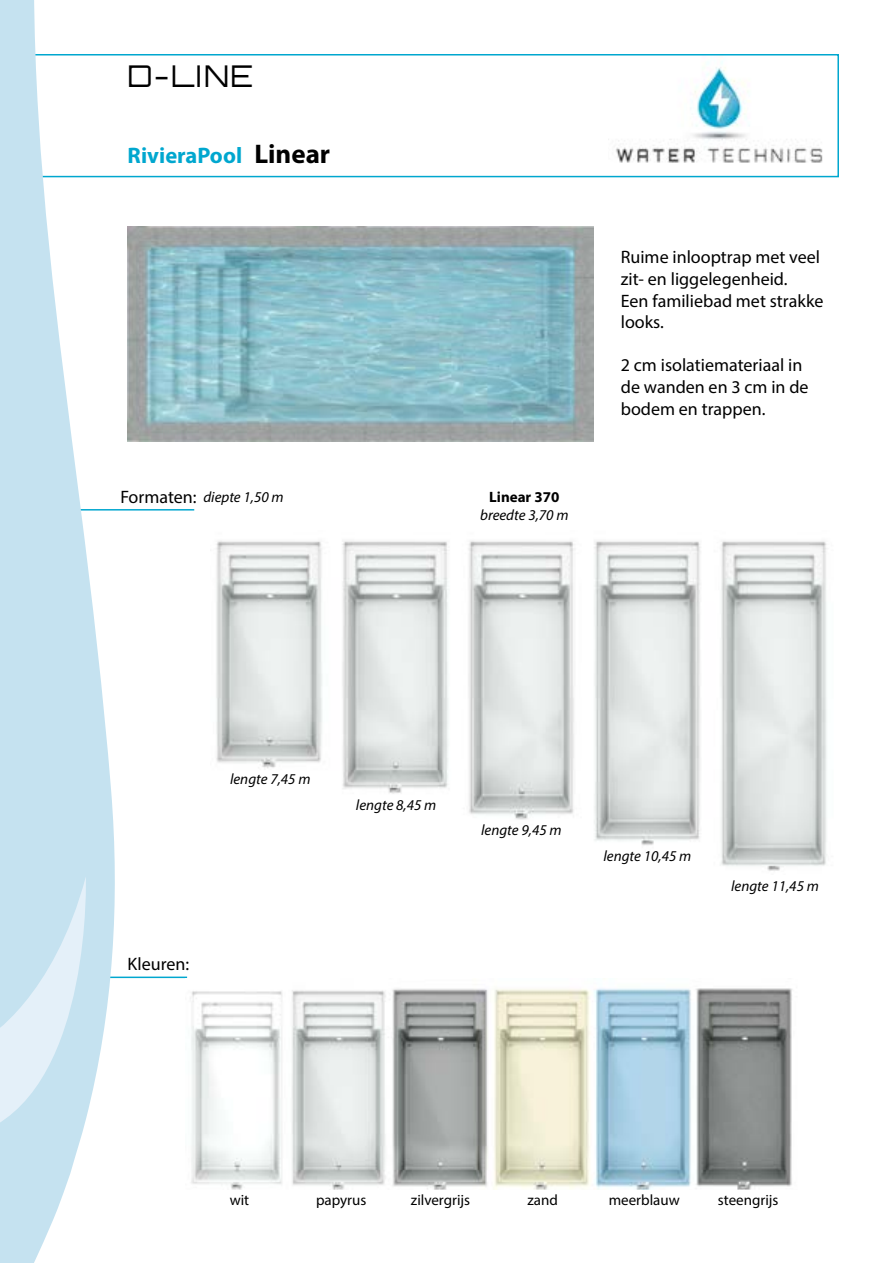
<style>
.page{position:relative;width:893px;height:1263px;background:#fff}
.page>*{position:absolute;margin:0;border:0;box-sizing:border-box;transform-origin:0 0}
.t1{font:300 30px "Orbitron";color:#000}
.t2{font:700 22.5px "Myriad Pro";color:#00a7cf}
.t3{font:18px/21.6px "Myriad Pro";color:#000}
.t4{font:italic 15px "Myriad Pro";color:#000}
.t5{font:15px "Myriad Pro";color:#000}
.t6{font:700 15px "Myriad Pro";color:#000}
.s1{font-size:27px;color:#000}
</style>
<div class="page">
<hr style="left:0;top:976px;width:187px;height:2px;background:#00a7cf">
<img style="left:190px;top:988px;width:602px;height:201px">
<hr style="left:0;top:509px;width:194px;height:1px;background:#00a7cf">
<img style="left:608px;top:61px;width:215px;height:102px">
<div style="left:0;top:54px;width:839px;height:123px;border:2px solid #00a7cf"></div>
<img style="left:216px;top:541px;width:611px;height:330px">
<svg style="left:0;top:0;width:120px;height:1263px;fill:#c5e2f0"></svg>
<svg style="left:0;top:876px;width:92px;height:253px;background:#cfe6f3"></svg>
<img style="left:128px;top:227px;width:466px;height:215px">
<h1 class="t1" style="left:128px;top:57px;width:127px">D-LINE</h1>
<p class="t2" style="left:128px;top:141px;width:204px">RivieraPool <span class="s1">Linear</span></p>
<p class="t3" style="left:120px;top:485px;width:78px">Formaten:</p>
<p class="t4" style="left:203px;top:488px;width:82px">diepte 1,50 m</p>
<p class="t6" style="left:489px;top:488px;width:72px">Linear 370</p>
<p class="t4" style="left:480px;top:506px;width:90px">breedte 3,70 m</p>
<p class="t3" style="left:621px;top:246px;width:204px">Ruime inlooptrap met veel zit- en liggelegenheid.<br>Een familiebad met strakke looks.</p>
<p class="t3" style="left:621px;top:354px;width:189px">2 cm isolatiemateriaal in de wanden en 3 cm in de bodem en trappen.</p>
<p class="t4" style="left:230px;top:770px;width:82px">lengte 7,45 m</p>
<p class="t3" style="left:128px;top:953px;width:63px">Kleuren:</p>
<p class="t4" style="left:356px;top:796px;width:82px">lengte 8,45 m</p>
<p class="t4" style="left:481px;top:820px;width:82px">lengte 9,45 m</p>
<p class="t4" style="left:603px;top:846px;width:89px">lengte 10,45 m</p>
<p class="t4" style="left:731px;top:877px;width:89px">lengte 11,45 m</p>
<p class="t5" style="left:230px;top:1191px;width:21px">wit</p>
<p class="t5" style="left:316px;top:1191px;width:52px">papyrus</p>
<p class="t5" style="left:411px;top:1191px;width:61px">zilvergrijs</p>
<p class="t5" style="left:527px;top:1191px;width:32px">zand</p>
<p class="t5" style="left:609px;top:1191px;width:73px">meerblauw</p>
<p class="t5" style="left:718px;top:1191px;width:62px">steengrijs</p>
</div>
